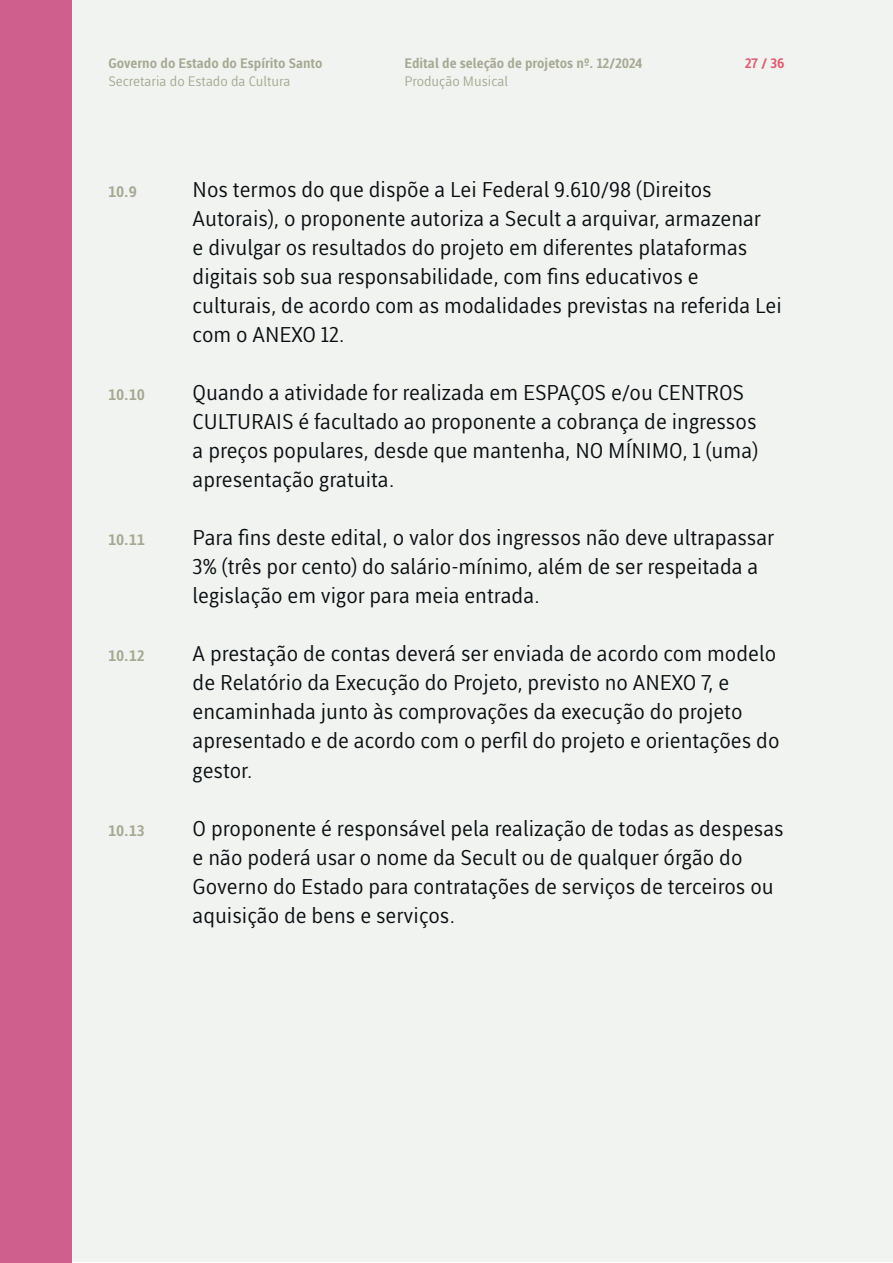
<style>
.page{position:relative;width:893px;height:1263px;background:#fff}
.page>*{position:absolute;margin:0;border:0;box-sizing:border-box;transform-origin:0 0}
.t1{font:21px/29px "Ufes Sans VF Roman";color:#0b0e11}
.t2{font:15px "Ufes Sans VF Roman";color:#a6a892}
.t3{font:13.5px/18px "Ufes Sans VF Roman";color:#a6a892}
.t4{font:13.5px "Ufes Sans VF Roman";color:#de5c70}
</style>
<div class="page">
<div style="left:1px;top:1px;width:891px;height:1261px;background:#f1f3f1"></div>
<div style="left:0;top:0;width:72px;height:1263px;background:#cf5f8c"></div>
<p class="t3" style="left:108px;top:54px;width:216px">Governo do Estado do Espírito Santo<br>Secretaria do Estado da Cultura</p>
<p class="t3" style="left:405px;top:54px;width:240px">Edital de seleção de projetos nº. 12/2024<br>Produção Musical</p>
<p class="t4" style="left:745px;top:55px;width:41px">27 / 36</p>
<p class="t2" style="left:108px;top:182px;width:30px">10.9</p>
<p class="t1" style="left:193px;top:175px;width:591px">Nos termos do que dispõe a Lei Federal 9.610/98 (Direitos Autorais), o proponente autoriza a Secult a arquivar, armazenar<br>e divulgar os resultados do projeto em diferentes plataformas digitais sob sua responsabilidade, com fins educativos e culturais, de acordo com as modalidades previstas na referida Lei com o ANEXO 12.</p>
<p class="t2" style="left:108px;top:385px;width:39px">10.10</p>
<p class="t1" style="left:193px;top:378px;width:567px">Quando a atividade for realizada em ESPAÇOS e/ou CENTROS CULTURAIS é facultado ao proponente a cobrança de ingressos a preços populares, desde que mantenha, NO MÍNIMO, 1 (uma) apresentação gratuita.</p>
<p class="t2" style="left:108px;top:531px;width:39px">10.11</p>
<p class="t1" style="left:193px;top:523px;width:583px">Para fins deste edital, o valor dos ingressos não deve ultrapassar<br>3% (três por cento) do salário-mínimo, além de ser respeitada a legislação em vigor para meia entrada.</p>
<p class="t2" style="left:108px;top:647px;width:39px">10.12</p>
<p class="t1" style="left:193px;top:639px;width:588px">A prestação de contas deverá ser enviada de acordo com modelo de Relatório da Execução do Projeto, previsto no ANEXO 7, e encaminhada junto às comprovações da execução do projeto apresentado e de acordo com o perfil do projeto e orientações do gestor.</p>
<p class="t2" style="left:108px;top:821px;width:39px">10.13</p>
<p class="t1" style="left:193px;top:813px;width:593px">O proponente é responsável pela realização de todas as despesas e não poderá usar o nome da Secult ou de qualquer órgão do Governo do Estado para contratações de serviços de terceiros ou aquisição de bens e serviços.</p>
</div>
